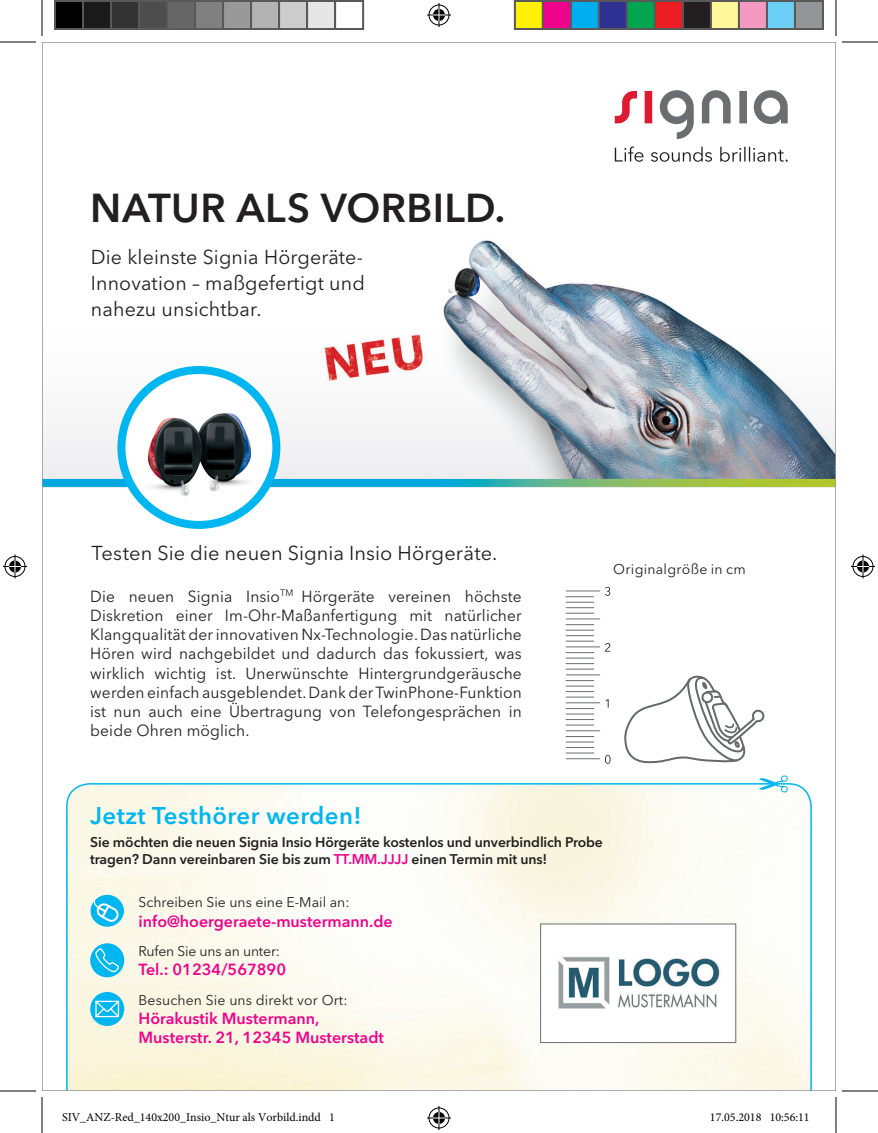
<style>
.page{position:relative;width:878px;height:1133px;background:#fff}
.page>*{position:absolute;margin:0;border:0;box-sizing:border-box;transform-origin:0 0}
.t1{font:600 40px "Avenir Next W1 G";letter-spacing:.01em;color:#231f20}
.t2{font:600 24px "Avenir Next W1 G";letter-spacing:.02em;color:#00b6f0}
.t3{font:20px/26px "Avenir Next W1 G";letter-spacing:.01em;color:#231f20;text-align:justify}
.t4{font:16px/19.2px "Avenir Next W1 G";letter-spacing:.01em;color:#231f20;text-align:justify}
.t5{font:600 16px/19.2px "Avenir Next W1 G";color:#ed028c}
.t6{font:600 14px/16.8px "Avenir Next W1 G";letter-spacing:-.01em;color:#231f20}
.t7{font:14px "Avenir Next W1 G";color:#231f20}
.t8{font:14px "Avenir Next W1 G";letter-spacing:.02em;color:#231f20}
.t9{font:12px "Minion Pro";color:#000}
.s1{color:#ed028c}
</style>
<div class="page">
<img style="left:443px;top:240px;width:260px;height:88px">
<svg style="left:66px;top:783px;width:746px;height:306px"></svg>
<div style="left:540px;top:924px;width:196px;height:118px;background:#fff"></div>
<img style="left:558px;top:957px;width:162px;height:52px">
<div style="left:540px;top:924px;width:196px;height:119px;border:1px solid #6c6d70"></div>
<div style="left:90px;top:943px;width:34px;height:34px;background:#00b6f0;border-radius:50%"></div>
<svg style="left:90px;top:870px;width:34px;height:103px"></svg>
<div style="left:90px;top:992px;width:34px;height:34px;background:#00b6f0;border-radius:50%"></div>
<svg style="left:95px;top:1000px;width:25px;height:18px"></svg>
<svg style="left:759px;top:775px;width:29px;height:17px"></svg>
<img style="left:44px;top:328px;width:790px;height:160px">
<img style="left:297px;top:328px;width:142px;height:60px">
<svg style="left:605px;top:587px;width:5px;height:9px"></svg>
<svg style="left:605px;top:643px;width:5px;height:9px"></svg>
<svg style="left:605px;top:755px;width:5px;height:9px"></svg>
<svg style="left:606px;top:755px;width:3px;height:8px"></svg>
<hr style="left:566px;top:590px;width:34px;height:1px;background:#6c6d70">
<hr style="left:566px;top:618px;width:34px;height:1px;background:#6c6d70">
<hr style="left:566px;top:646px;width:34px;height:1px;background:#6c6d70">
<hr style="left:566px;top:674px;width:34px;height:1px;background:#6c6d70">
<hr style="left:566px;top:702px;width:34px;height:1px;background:#6c6d70">
<hr style="left:566px;top:730px;width:34px;height:1px;background:#6c6d70">
<hr style="left:566px;top:758px;width:34px;height:1px;background:#6c6d70">
<svg style="left:566px;top:596px;width:28px;height:18px"></svg>
<svg style="left:566px;top:624px;width:28px;height:18px"></svg>
<svg style="left:566px;top:652px;width:28px;height:18px"></svg>
<svg style="left:566px;top:680px;width:28px;height:18px"></svg>
<svg style="left:566px;top:708px;width:28px;height:18px"></svg>
<svg style="left:566px;top:736px;width:28px;height:18px"></svg>
<svg style="left:624px;top:675px;width:141px;height:89px"></svg>
<svg style="left:121px;top:370px;width:155px;height:155px"></svg>
<div style="left:117px;top:366px;width:163px;height:163px;border:8px solid #00b6f0;border-radius:50%"></div>
<img style="left:134px;top:410px;width:136px;height:100px">
<svg style="left:660px;top:90px;width:127px;height:49px"></svg>
<svg style="left:615px;top:91px;width:37px;height:32px"></svg>
<svg style="left:615px;top:146px;width:172px;height:16px"></svg>
<hr style="left:0;top:42px;width:36px;height:1px;background:#000">
<hr style="left:842px;top:42px;width:36px;height:1px;background:#000">
<hr style="left:0;top:1090px;width:36px;height:1px;background:#000">
<hr style="left:842px;top:1090px;width:36px;height:1px;background:#000">
<hr style="left:42px;top:0;width:1px;height:36px;background:#000">
<hr style="left:42px;top:1097px;width:1px;height:36px;background:#000">
<hr style="left:835px;top:0;width:1px;height:36px;background:#000">
<hr style="left:835px;top:1097px;width:1px;height:36px;background:#000">
<svg style="left:427px;top:3px;width:24px;height:24px"></svg>
<svg style="left:427px;top:1106px;width:24px;height:24px"></svg>
<svg style="left:3px;top:554px;width:24px;height:24px"></svg>
<svg style="left:851px;top:554px;width:24px;height:24px"></svg>
<div style="left:55px;top:1px;width:28px;height:28px;background:#000"></div>
<div style="left:54px;top:0;width:30px;height:30px;border:2px solid #595959"></div>
<div style="left:83px;top:1px;width:28px;height:28px;background:#1a1a1a"></div>
<div style="left:82px;top:0;width:30px;height:30px;border:2px solid #595959"></div>
<div style="left:111px;top:1px;width:28px;height:28px;background:#333"></div>
<div style="left:110px;top:0;width:30px;height:30px;border:2px solid #595959"></div>
<div style="left:139px;top:1px;width:28px;height:28px;background:#4d4d4d"></div>
<div style="left:138px;top:0;width:30px;height:30px;border:2px solid #595959"></div>
<div style="left:167px;top:1px;width:28px;height:28px;background:#666"></div>
<div style="left:166px;top:0;width:30px;height:30px;border:2px solid #595959"></div>
<div style="left:195px;top:1px;width:28px;height:28px;background:#808080"></div>
<div style="left:194px;top:0;width:30px;height:30px;border:2px solid #595959"></div>
<div style="left:223px;top:1px;width:28px;height:28px;background:#999"></div>
<div style="left:222px;top:0;width:30px;height:30px;border:2px solid #595959"></div>
<div style="left:251px;top:1px;width:28px;height:28px;background:#b3b3b3"></div>
<div style="left:250px;top:0;width:30px;height:30px;border:2px solid #595959"></div>
<div style="left:279px;top:1px;width:28px;height:28px;background:#ccc"></div>
<div style="left:278px;top:0;width:30px;height:30px;border:2px solid #595959"></div>
<div style="left:307px;top:1px;width:28px;height:28px;background:#e6e6e6"></div>
<div style="left:306px;top:0;width:30px;height:30px;border:2px solid #595959"></div>
<div style="left:334px;top:0;width:30px;height:30px;border:2px solid #595959"></div>
<div style="left:515px;top:1px;width:28px;height:28px;background:#fff101"></div>
<div style="left:514px;top:0;width:30px;height:30px;border:2px solid #595959"></div>
<div style="left:543px;top:1px;width:28px;height:28px;background:#ed028c"></div>
<div style="left:542px;top:0;width:30px;height:30px;border:2px solid #595959"></div>
<div style="left:571px;top:1px;width:28px;height:28px;background:#00aeef"></div>
<div style="left:570px;top:0;width:30px;height:30px;border:2px solid #595959"></div>
<div style="left:599px;top:1px;width:28px;height:28px;background:#2e3092"></div>
<div style="left:598px;top:0;width:30px;height:30px;border:2px solid #595959"></div>
<div style="left:627px;top:1px;width:28px;height:28px;background:#00a54f"></div>
<div style="left:626px;top:0;width:30px;height:30px;border:2px solid #595959"></div>
<div style="left:655px;top:1px;width:28px;height:28px;background:#ee1d23"></div>
<div style="left:654px;top:0;width:30px;height:30px;border:2px solid #595959"></div>
<div style="left:683px;top:1px;width:28px;height:28px;background:#231f20"></div>
<div style="left:682px;top:0;width:30px;height:30px;border:2px solid #595959"></div>
<div style="left:711px;top:1px;width:28px;height:28px;background:#fff79a"></div>
<div style="left:710px;top:0;width:30px;height:30px;border:2px solid #595959"></div>
<div style="left:739px;top:1px;width:28px;height:28px;background:#f499c2"></div>
<div style="left:738px;top:0;width:30px;height:30px;border:2px solid #595959"></div>
<div style="left:767px;top:1px;width:28px;height:28px;background:#6bcff6"></div>
<div style="left:766px;top:0;width:30px;height:30px;border:2px solid #595959"></div>
<div style="left:795px;top:1px;width:28px;height:28px;background:#939598"></div>
<div style="left:794px;top:0;width:30px;height:30px;border:2px solid #595959"></div>
<h1 class="t1" style="left:90px;top:184px;width:416px">NATUR ALS VORBILD.</h1>
<p class="t3" style="left:91px;top:244px;width:276px">Die kleinste Signia Hörgeräte-Innovation – maßgefertigt und nahezu unsichtbar.</p>
<p class="t3" style="left:92px;top:540px;width:407px">Testen Sie die neuen Signia Insio Hörgeräte.</p>
<p class="t4" style="left:90px;top:586px;width:433px">Die neuen Signia Insio<sup>TM</sup> Hörgeräte vereinen höchste Diskretion einer Im-Ohr-Maßanfertigung mit natürlicher Klangqualität der innovativen Nx-Technologie. Das natürliche Hören wird nachgebildet und dadurch das fokussiert, was wirklich wichtig ist. Unerwünschte Hintergrundgeräusche werden einfach ausgeblendet. Dank der TwinPhone-Funktion ist nun auch eine Übertragung von Telefongesprächen in beide Ohren möglich.</p>
<p class="t8" style="left:613px;top:561px;width:134px">Originalgröße in cm</p>
<h2 class="t2" style="left:90px;top:801px;width:273px">Jetzt Testhörer werden!</h2>
<p class="t6" style="left:90px;top:834px;width:514px">Sie möchten die neuen Signia Insio Hörgeräte kostenlos und unverbindlich Probe tragen? Dann vereinbaren Sie bis zum <span class="s1">TT.MM.JJJJ</span> einen Termin mit uns!</p>
<p class="t7" style="left:139px;top:894px;width:212px">Schreiben Sie uns eine E-Mail an:</p>
<p class="t5" style="left:139px;top:911px;width:256px">info@hoergeraete-mustermann.de</p>
<p class="t7" style="left:139px;top:943px;width:143px">Rufen Sie uns an unter:</p>
<p class="t5" style="left:139px;top:960px;width:149px">Tel.: 01234/567890</p>
<p class="t7" style="left:139px;top:991px;width:210px">Besuchen Sie uns direkt vor Ort:</p>
<p class="t5" style="left:139px;top:1008px;width:247px">Hörakustik Mustermann,<br>Musterstr. 21, 12345 Musterstadt</p>
<p class="t9" style="left:62px;top:1109px;width:274px">SIV_ANZ-Red_140x200_Insio_Ntur als Vorbild.indd 1</p>
<p class="t9" style="left:710px;top:1109px;width:101px">17.05.2018 10:56:11</p>
</div>
